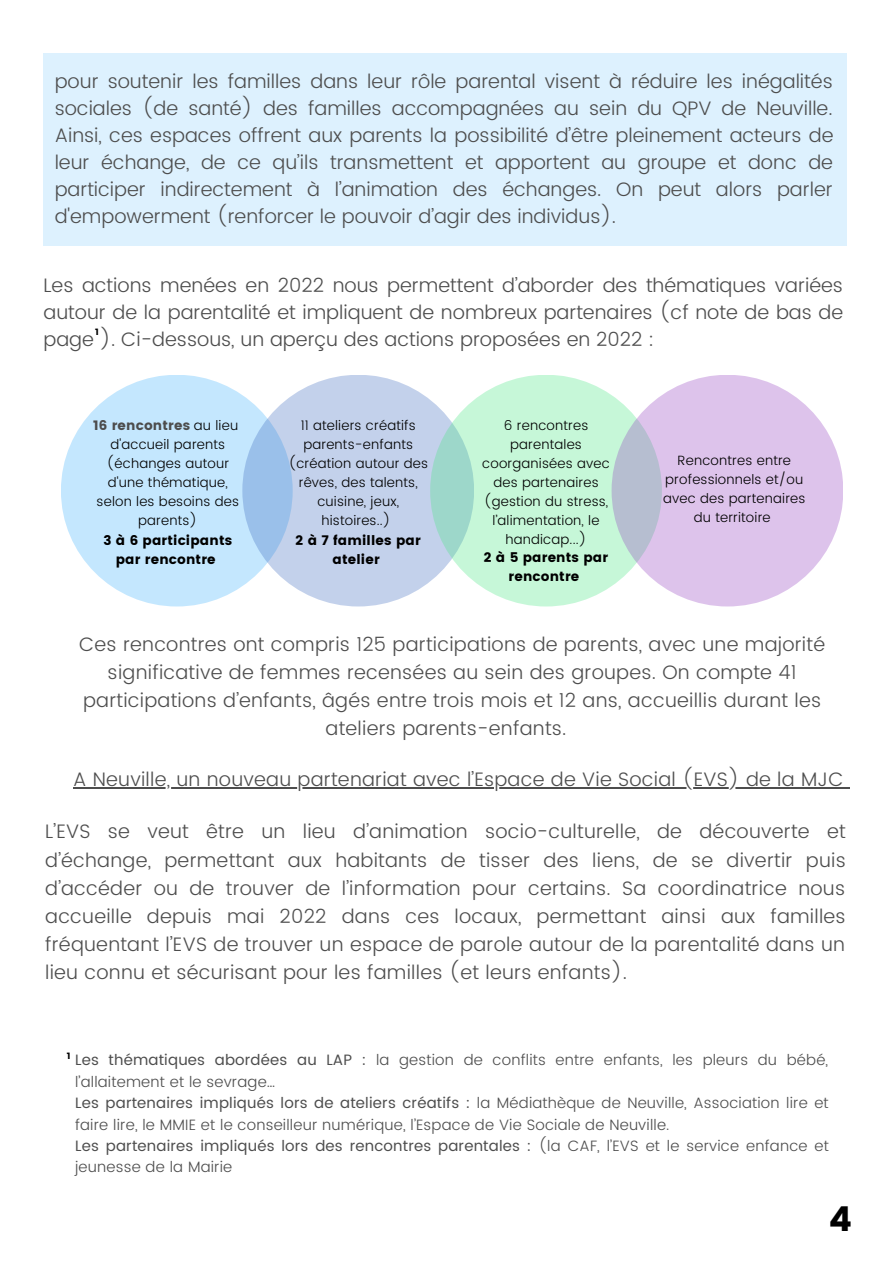
<style>
.page{position:relative;width:893px;height:1264px;background:#fff}
.page>*{position:absolute;margin:0;border:0;box-sizing:border-box;transform-origin:0 0}
.t1{font:34.35px "Poppins";color:#000}
.t2{font:300 19.5px/27px "Poppins";letter-spacing:.015em;color:#4d4d4d;text-align:justify}
.t3{font:300 15px/21.3px "Poppins";letter-spacing:.015em;color:#4d4d4d}
.t4{font:300 13.35px/18.9px "Poppins";letter-spacing:.015em;color:#000;text-align:center}
.t5{font:13.35px/18.9px "Poppins";letter-spacing:.015em;color:#000;text-align:center}
.t6{font:9px "Poppins";color:#000}
.s1{font-weight:400;color:#4d4d4d}
.s2{font-weight:400}
</style>
<div class="page">
<div style="left:43px;top:54px;width:803px;height:192px;background:#ddf1fe"></div>
<div style="left:61px;top:375px;width:232px;height:231px;background:#c4e7fe;border-radius:50%"></div>
<svg style="left:242px;top:375px;width:232px;height:231px;fill:#c3d1eb"></svg>
<svg style="left:430px;top:375px;width:232px;height:231px;fill:#c6f7d8"></svg>
<svg style="left:611px;top:375px;width:232px;height:231px;fill:#ddc3eb"></svg>
<hr style="left:73px;top:787px;width:770px;height:1px;background:#4d4d4d">
<p class="t2" style="left:55px;top:68px;width:780px">pour soutenir les familles dans leur rôle parental visent à réduire les inégalités sociales (de santé) des familles accompagnées au sein du QPV de Neuville.<br>Ainsi, ces espaces offrent aux parents la possibilité d’être pleinement acteurs de leur échange, de ce qu’ils transmettent et apportent au groupe et donc de participer indirectement à l’animation des échanges. On peut alors parler d'empowerment (renforcer le pouvoir d’agir des individus).</p>
<p class="t2" style="left:43px;top:272px;width:801px">Les actions menées en 2022 nous permettent d’aborder des thématiques variées autour de la parentalité et impliquent de nombreux partenaires (cf note de bas de page ). Ci-dessous, un aperçu des actions proposées en 2022 :</p>
<p class="t6" style="left:95px;top:327px;width:5px">1</p>
<p class="t4" style="left:93px;top:416px;width:147px"><span class="s1">16 rencontres</span> au lieu d'accueil parents (échanges autour d'une thématique, selon les besoins des parents)</p>
<p class="t5" style="left:103px;top:530px;width:130px">3 à 6 participants par rencontre</p>
<p class="t4" style="left:288px;top:416px;width:141px">11 ateliers créatifs parents-enfants (création autour des rêves, des talents, cuisine, jeux, histoires..)</p>
<p class="t5" style="left:295px;top:530px;width:127px">2 à 7 familles par atelier</p>
<p class="t4" style="left:482px;top:416px;width:129px">6 rencontres parentales coorganisées avec des partenaires (gestion du stress, l’alimentation, le handicap...)</p>
<p class="t5" style="left:484px;top:547px;width:126px">2 à 5 parents par rencontre</p>
<p class="t4" style="left:663px;top:451px;width:144px">Rencontres entre professionnels et/ou avec des partenaires du territoire</p>
<p class="t2" style="left:79px;top:630px;width:747px">Ces rencontres ont compris 125 participations de parents, avec une majorité</p>
<p class="t2" style="left:108px;top:658px;width:690px">significative de femmes recensées au sein des groupes. On compte 41</p>
<p class="t2" style="left:83px;top:686px;width:739px">participations d’enfants, âgés entre trois mois et 12 ans, accueillis durant les</p>
<p class="t2" style="left:325px;top:714px;width:242px">ateliers parents-enfants.</p>
<p class="t2" style="left:73px;top:766px;width:772px">A Neuville, un nouveau partenariat avec l’Espace de Vie Social (EVS) de la MJC</p>
<p class="t2" style="left:45px;top:817px;width:802px;line-height:28px">L’EVS se veut être un lieu d’animation socio-culturelle, de découverte et d’échange, permettant aux habitants de tisser des liens, de se divertir puis d’accéder ou de trouver de l’information pour certains. Sa coordinatrice nous accueille depuis mai 2022 dans ces locaux, permettant ainsi aux familles fréquentant l’EVS de trouver un espace de parole autour de la parentalité dans un lieu connu et sécurisant pour les familles (et leurs enfants).</p>
<p class="t6" style="left:67px;top:1051px;width:5px">1</p>
<p class="t3" style="left:75px;top:1049px;width:755px"><span class="s2">Les thématiques abordées au LAP :</span> la gestion de conflits entre enfants, les pleurs du bébé, l’allaitement et le sevrage…<br><span class="s2">Les partenaires impliqués lors de ateliers créatifs :</span> la Médiathèque de Neuville, Association lire et faire lire, le MMIE et le conseilleur numérique, l’Espace de Vie Sociale de Neuville.<br><span class="s2">Les partenaires impliqués lors des rencontres parentales :</span> (la CAF, l’EVS et le service enfance et jeunesse de la Mairie</p>
<h1 class="t1" style="left:828px;top:1198px;width:25px">4</h1>
</div>
